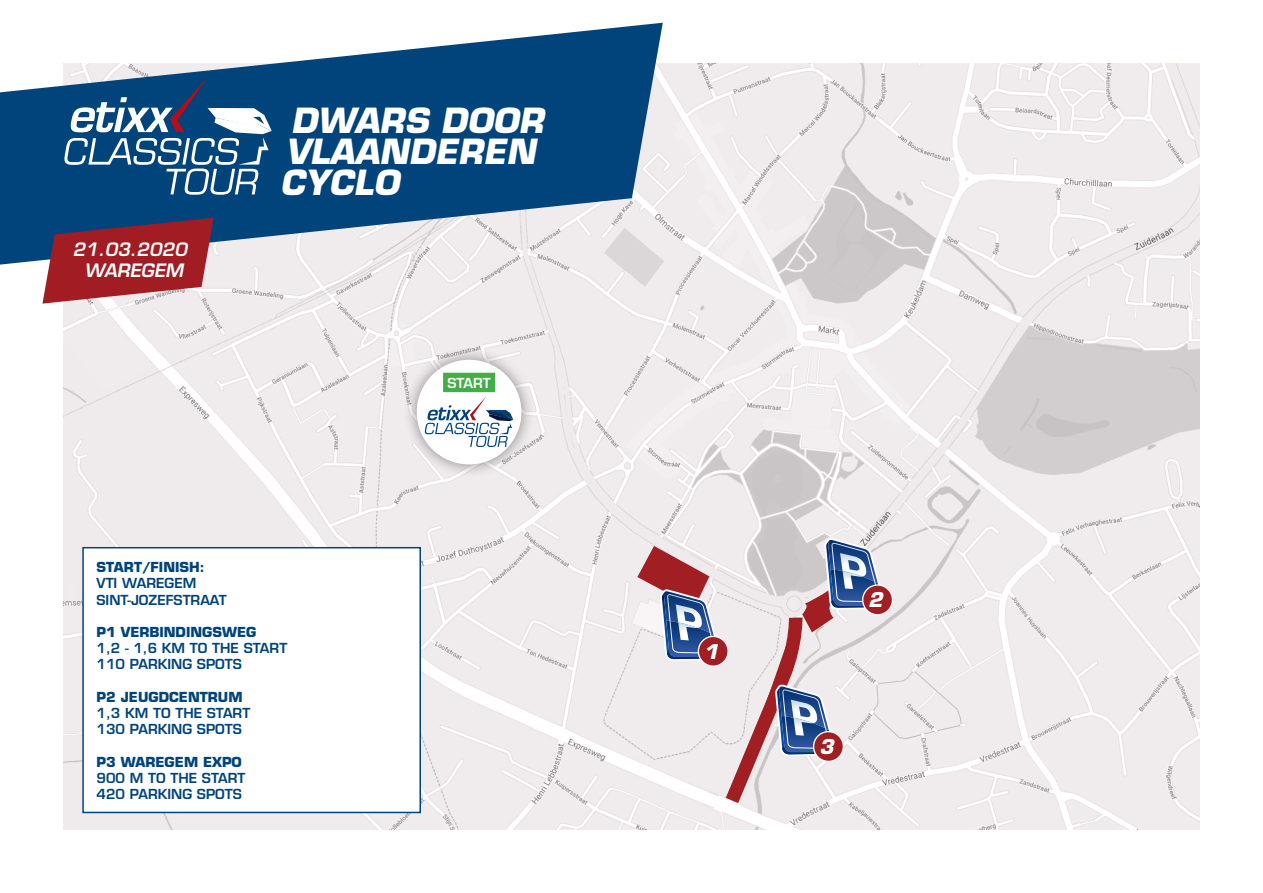
<style>
.page{position:relative;width:1263px;height:893px;background:#fff}
.page>*{position:absolute;margin:0;border:0;box-sizing:border-box;transform-origin:0 0}
.t1{font:italic 700 33.9px/30.8px "Eurostile";color:#fff}
.t2{font:italic 700 19.95px "Eurostile";color:#fff}
.t3{font:italic 600 18px/21.6px "Eurostile";color:#fff;text-align:center}
.t4{font:600 13.5px/16.2px "Eurostile";color:#00447b}
.t5{font:700 13.5px "Eurostile";color:#00447b}
.t6{font:600 13.5px "Eurostile";color:#fff}
</style>
<div class="page">
<img style="left:64px;top:64px;width:1135px;height:765px">
<svg style="left:0;top:23px;width:663px;height:245px;fill:#00447b"></svg>
<svg style="left:42px;top:218px;width:172px;height:86px;background:#983f4b"></svg>
<svg style="left:64px;top:77px;width:208px;height:118px"></svg>
<div style="left:83px;top:548px;width:337px;height:264px;background:#fff"></div>
<div style="left:82px;top:547px;width:339px;height:266px;border:2px solid #00447b"></div>
<div style="left:403px;top:346px;width:132px;height:132px;background:#231f20;opacity:.5"></div>
<div style="left:417px;top:360px;width:104px;height:104px;background:#fff;border-radius:50%"></div>
<svg style="left:425px;top:397px;width:88px;height:50px"></svg>
<div style="left:442px;top:372px;width:54px;height:21px;background:#40ae49"></div>
<div style="left:442px;top:371px;width:55px;height:23px;border:2px solid #fff"></div>
<svg style="left:863px;top:585px;width:29px;height:30px"></svg>
<div style="left:862px;top:584px;width:31px;height:31px;border:1px solid #fff;border-radius:50%"></div>
<svg style="left:636px;top:538px;width:249px;height:276px;background:#d3c8cf"></svg>
<div style="left:813px;top:732px;width:30px;height:29px;background:#a11f22;border-radius:50%"></div>
<div style="left:813px;top:731px;width:31px;height:31px;border:1px solid #fff;border-radius:50%"></div>
<h3 class="t3" style="left:73px;top:238px;width:120px">21.03.2020<br>WAREGEM</h3>
<h1 class="t1" style="left:280px;top:105px;width:272px;text-indent:11px">DWARS DOOR<br>VLAANDEREN<br>CYCLO</h1>
<p class="t6" style="left:447px;top:374px;width:45px">START</p>
<p class="t5" style="left:97px;top:559px;width:110px">START/FINISH:</p>
<p class="t4" style="left:97px;top:575px;width:132px">VTI WAREGEM<br>SINT-JOZEFSTRAAT</p>
<p class="t5" style="left:97px;top:624px;width:161px">P1 VERBINDINGSWEG</p>
<p class="t4" style="left:97px;top:640px;width:192px">1,2 - 1,6 KM TO THE START<br>110 PARKING SPOTS</p>
<p class="t5" style="left:97px;top:688px;width:147px">P2 JEUGDCENTRUM</p>
<p class="t4" style="left:97px;top:705px;width:155px">1,3 KM TO THE START<br>130 PARKING SPOTS</p>
<p class="t5" style="left:97px;top:753px;width:147px">P3 WAREGEM EXPO</p>
<p class="t4" style="left:97px;top:769px;width:150px">900 M TO THE START<br>420 PARKING SPOTS</p>
<h2 class="t2" style="left:704px;top:639px;width:16px">1</h2>
<h2 class="t2" style="left:868px;top:588px;width:16px">2</h2>
<h2 class="t2" style="left:819px;top:734px;width:16px">3</h2>
</div>
